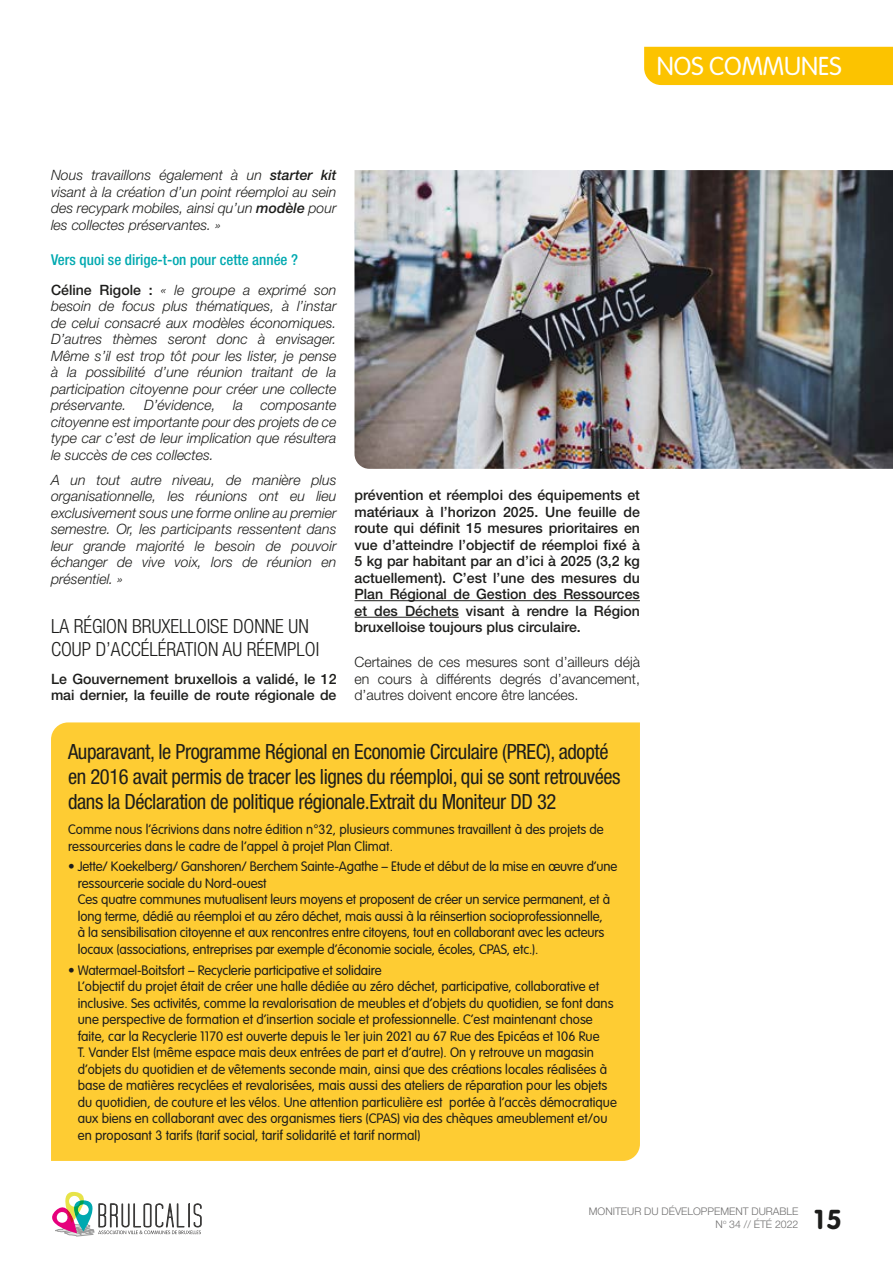
<style>
.page{position:relative;width:893px;height:1263px;background:#fff}
.page>*{position:absolute;margin:0;border:0;box-sizing:border-box;transform-origin:0 0}
.t1{font:700 27px "VAG Rounded";color:#1d1d1b}
.t2{font:300 25.5px "VAG Rounded";color:#fff}
.sous-titre_noir{font:condensed 21px/25.2px "Helvetica Neue LT Pro";letter-spacing:-.02em;color:#1d1d1b}
.Article_Intertitre_1{font:300 condensed 19.5px/23.4px "Helvetica Neue LT Pro";color:#1d1d1b}
.Article_intertitre_2{font:500 condensed 15px "Helvetica Neue LT Pro";color:#00a9b0}
.Article_Texte{font:italic 300 14.25px/16.5px "Helvetica Neue LT Pro";color:#1d1d1b;text-align:justify}
.Article_Texte-2{font:500 14.25px/16.5px "Helvetica Neue LT Pro";color:#1d1d1b}
.Article_Texte-3{font:300 14.25px/16.5px "Helvetica Neue LT Pro";color:#1d1d1b;text-align:justify}
.Encadré_texte{font:300 13.5px/16.5px "VAG Rounded";color:#1d1d1b}
.t3{font:300 10.5px/12.6px "Helvetica Neue LT Pro";color:#706f6f;text-align:right}
.s1{font-weight:500}
.s2{font-weight:500;font-style:normal}
</style>
<div class="page">
<hr style="left:354px;top:600px;width:286px;height:1px;background:#1d1d1b">
<hr style="left:354px;top:617px;width:105px;height:1px;background:#1d1d1b">
<div style="left:51px;top:722px;width:589px;height:439px;background:#fecc33"></div>
<img style="left:354px;top:170px;width:539px;height:299px">
<svg style="left:52px;top:1192px;width:150px;height:44px"></svg>
<div style="left:644px;top:47px;width:249px;height:38px;background:#fcc300"></div>
<h2 class="t2" style="left:657px;top:51px;width:186px">NOS COMMUNES</h2>
<p class="Article_Texte" style="left:51px;top:167px;width:287px">Nous travaillons également à un <span class="s1">starter kit </span>visant à la création d’un point réemploi au sein des recypark mobiles, ainsi qu’un <span class="s1">modèle</span> pour les collectes préservantes. »</p>
<p class="Article_intertitre_2" style="left:51px;top:251px;width:249px">Vers quoi se dirige-t-on pour cette année ?</p>
<p class="Article_Texte" style="left:51px;top:281px;width:287px"><span class="s2">Céline Rigole :</span> « le groupe a exprimé son besoin de focus plus thématiques, à l’instar de celui consacré aux modèles économiques.<br>D’autres thèmes seront donc à envisager.<br>Même s’il est trop tôt pour les lister, je pense à la possibilité d’une réunion traitant de la participation citoyenne pour créer une collecte préservante. D’évidence, la composante citoyenne est importante pour des projets de ce type car c’est de leur implication que résultera le succès de ces collectes.</p>
<p class="Article_Texte" style="left:51px;top:471px;width:287px">A un tout autre niveau, de manière plus organisationnelle, les réunions ont eu lieu exclusivement sous une forme online au premier semestre. Or, les participants ressentent dans leur grande majorité le besoin de pouvoir échanger de vive voix, lors de réunion en présentiel. »</p>
<p class="Article_Intertitre_1" style="left:51px;top:614px;width:270px">LA RÉGION BRUXELLOISE DONNE UN<br>COUP D’ACCÉLÉRATION AU RÉEMPLOI</p>
<p class="Article_Texte-2" style="left:51px;top:670px;width:287px">Le Gouvernement bruxellois a validé, le 12 mai dernier, la feuille de route régionale de</p>
<p class="Article_Texte-2" style="left:354px;top:487px;width:287px;text-align:justify">prévention et réemploi des équipements et matériaux à l’horizon 2025. Une feuille de route qui définit 15 mesures prioritaires en vue d’atteindre l’objectif de réemploi fixé à 5 kg par habitant par an d’ici à 2025 (3,2 kg actuellement). C’est l’une des mesures du Plan Régional de Gestion des Ressources et des Déchets visant à rendre la Région bruxelloise toujours plus circulaire.</p>
<p class="Article_Texte-3" style="left:354px;top:654px;width:287px">Certaines de ces mesures sont d’ailleurs déjà en cours à différents degrés d’avancement, d’autres doivent encore être lancées.</p>
<p class="sous-titre_noir" style="left:68px;top:738px;width:554px">Auparavant, le Programme Régional en Economie Circulaire (PREC), adopté en 2016 avait permis de tracer les lignes du réemploi, qui se sont retrouvées dans la Déclaration de politique régionale.Extrait du Moniteur DD 32</p>
<p class="Encadré_texte" style="left:68px;top:821px;width:537px">Comme nous l’écrivions dans notre édition n°32, plusieurs communes travaillent à des projets de ressourceries dans le cadre de l’appel à projet Plan Climat.</p>
<p class="Encadré_texte" style="left:78px;top:858px;width:541px;text-indent:-10px">• Jette/ Koekelberg/ Ganshoren/ Berchem Sainte-Agathe – Etude et début de la mise en œuvre d’une ressourcerie sociale du Nord-ouest<br>Ces quatre communes mutualisent leurs moyens et proposent de créer un service permanent, et à long terme, dédié au réemploi et au zéro déchet, mais aussi à la réinsertion socioprofessionnelle,<br>à la sensibilisation citoyenne et aux rencontres entre citoyens, tout en collaborant avec les acteurs locaux (associations, entreprises par exemple d’économie sociale, écoles, CPAS, etc.).</p>
<p class="Encadré_texte" style="left:78px;top:962px;width:541px;text-indent:-10px">• Watermael-Boitsfort – Recyclerie participative et solidaire<br>L’objectif du projet était de créer une halle dédiée au zéro déchet, participative, collaborative et inclusive. Ses activités, comme la revalorisation de meubles et d’objets du quotidien, se font dans une perspective de formation et d’insertion sociale et professionnelle. C’est maintenant chose faite, car la Recyclerie 1170 est ouverte depuis le 1er juin 2021 au 67 Rue des Epicéas et 106 Rue<br>T. Vander Elst (même espace mais deux entrées de part et d’autre). On y retrouve un magasin d’objets du quotidien et de vêtements seconde main, ainsi que des créations locales réalisées à base de matières recyclées et revalorisées, mais aussi des ateliers de réparation pour les objets du quotidien, de couture et les vélos. Une attention particulière est portée à l’accès démocratique aux biens en collaborant avec des organismes tiers (CPAS) via des chèques ameublement et/ou en proposant 3 tarifs (tarif social, tarif solidarité et tarif normal)</p>
<p class="t3" style="left:589px;top:1205px;width:211px">MONITEUR DU DÉVELOPPEMENT DURABLE<br>N<sup>o</sup> 34 // ÉTÉ 2022</p>
<h1 class="t1" style="left:814px;top:1203px;width:29px">15</h1>
</div>
